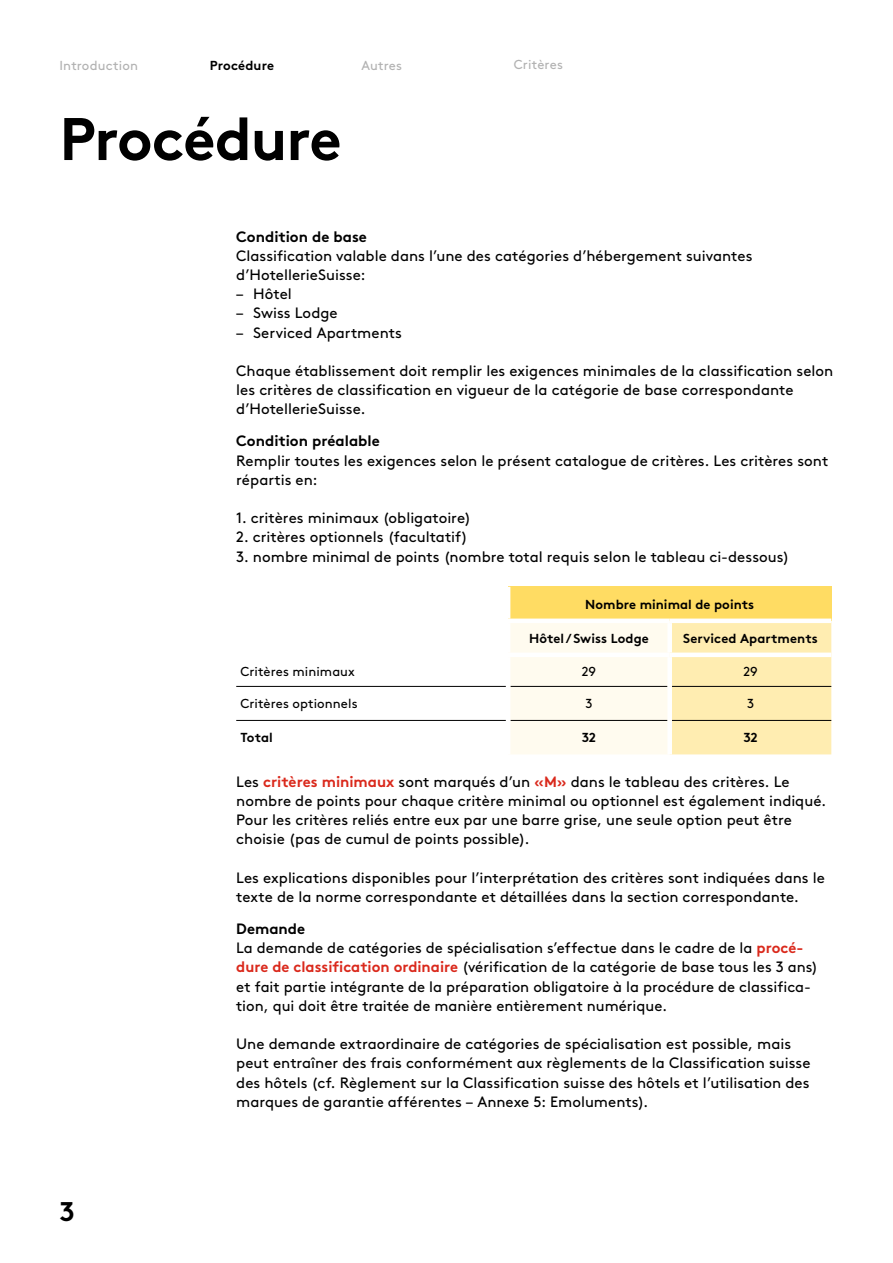
<style>
.page{position:relative;width:893px;height:1263px;background:#fff}
.page>*{position:absolute;margin:0;border:0;box-sizing:border-box;transform-origin:0 0}
.t1{font:700 60px "Brown Std";letter-spacing:-.02em;color:#000}
.t2{font:700 27px "Brown Std";color:#000}
.t3{font:15px/19.2px "Brown Std";color:#000}
.t4{font:700 15px "Brown Std";color:#000}
.t5{font:700 13.05px "Brown Std";letter-spacing:.005em;color:#000}
.t6{font:13.05px "Brown Std";letter-spacing:.005em;color:#000}
.t7{font:13.05px "Brown Std";letter-spacing:.01em;color:#b2b2b2}
.s1{font-weight:700;color:#da291c}
.s2{font-weight:700}
</style>
<div class="page">
<div style="left:508px;top:587px;width:323px;height:34px;background:#ffdc63"></div>
<svg style="left:510px;top:623px;width:321px;height:131px"></svg>
<hr style="left:236px;top:686px;width:270px;height:1px;background:#000">
<hr style="left:510px;top:686px;width:157px;height:1px;background:#000">
<hr style="left:672px;top:686px;width:159px;height:1px;background:#000">
<hr style="left:236px;top:720px;width:270px;height:1px;background:#000">
<hr style="left:510px;top:720px;width:157px;height:1px;background:#000">
<hr style="left:672px;top:720px;width:159px;height:1px;background:#000">
<div style="left:667px;top:686px;width:5px;height:34px;background:#fff"></div>
<hr style="left:506px;top:653px;width:164px;height:4px;background:#fff">
<hr style="left:670px;top:653px;width:161px;height:4px;background:#fff">
<hr style="left:506px;top:587px;width:4px;height:31px;background:#fff">
<div style="left:667px;top:623px;width:5px;height:30px;background:#fff"></div>
<div style="left:667px;top:657px;width:5px;height:29px;background:#fff"></div>
<div style="left:667px;top:720px;width:5px;height:34px;background:#fff"></div>
<div style="left:506px;top:618px;width:164px;height:5px;background:#fff"></div>
<div style="left:670px;top:618px;width:161px;height:5px;background:#fff"></div>
<p class="t7" style="left:60px;top:57px;width:80px">Introduction</p>
<p class="t5" style="left:210px;top:57px;width:66px">Procédure</p>
<p class="t7" style="left:361px;top:57px;width:42px">Autres</p>
<p class="t7" style="left:514px;top:57px;width:51px">Critères</p>
<h1 class="t1" style="left:60px;top:102px;width:284px">Procédure</h1>
<h2 class="t2" style="left:60px;top:1195px;width:17px">3</h2>
<p class="t4" style="left:236px;top:227px;width:132px">Condition de base</p>
<p class="t3" style="left:236px;top:246px;width:518px">Classification valable dans l’une des catégories d’hébergement suivantes d’HotellerieSuisse:</p>
<p class="t3" style="left:236px;top:284px;width:57px">– Hôtel</p>
<p class="t3" style="left:236px;top:304px;width:103px">– Swiss Lodge</p>
<p class="t3" style="left:236px;top:323px;width:167px">– Serviced Apartments</p>
<p class="t3" style="left:236px;top:361px;width:599px">Chaque établissement doit remplir les exigences minimales de la classification selon les critères de classification en vigueur de la catégorie de base correspondante d’HotellerieSuisse.</p>
<p class="t4" style="left:236px;top:432px;width:145px">Condition préalable</p>
<p class="t3" style="left:236px;top:451px;width:594px">Remplir toutes les exigences selon le présent catalogue de critères. Les critères sont répartis en:</p>
<p class="t3" style="left:236px;top:508px;width:236px">1. critères minimaux (obligatoire)</p>
<p class="t3" style="left:236px;top:528px;width:233px">2. critères optionnels (facultatif)</p>
<p class="t3" style="left:236px;top:547px;width:555px">3. nombre minimal de points (nombre total requis selon le tableau ci-dessous)</p>
<p class="t5" style="left:585px;top:596px;width:171px">Nombre minimal de points</p>
<p class="t5" style="left:529px;top:630px;width:121px">Hôtel /Swiss Lodge</p>
<p class="t5" style="left:683px;top:630px;width:136px">Serviced Apartments</p>
<p class="t6" style="left:240px;top:663px;width:116px">Critères minimaux</p>
<p class="t6" style="left:582px;top:663px;width:16px">29</p>
<p class="t6" style="left:743px;top:663px;width:16px">29</p>
<p class="t6" style="left:240px;top:696px;width:119px">Critères optionnels</p>
<p class="t6" style="left:585px;top:696px;width:9px">3</p>
<p class="t6" style="left:747px;top:696px;width:9px">3</p>
<p class="t5" style="left:240px;top:730px;width:34px">Total</p>
<p class="t5" style="left:582px;top:730px;width:16px">32</p>
<p class="t5" style="left:743px;top:730px;width:16px">32</p>
<p class="t3" style="left:236px;top:772px;width:591px">Les <span class="s1">critères minimaux</span> sont marqués d’un <span class="s1">«M»</span> dans le tableau des critères. Le nombre de points pour chaque critère minimal ou optionnel est également indiqué.<br>Pour les critères reliés entre eux par une barre grise, une seule option peut être choisie (pas de cumul de points possible).</p>
<p class="t3" style="left:236px;top:868px;width:590px">Les explications disponibles pour l’interprétation des critères sont indiquées dans le texte de la norme correspondante et détaillées dans la section correspondante.</p>
<p class="t3" style="left:236px;top:919px;width:583px"><span class="s2">Demande<br></span>La demande de catégories de spécialisation s’effectue dans le cadre de la <span class="s1">procé&shy;dure de classification ordinaire</span> (vérification de la catégorie de base tous les 3 ans) et fait partie intégrante de la préparation obligatoire à la procédure de classifica&shy;tion, qui doit être traitée de manière entièrement numérique.</p>
<p class="t3" style="left:236px;top:1034px;width:576px">Une demande extraordinaire de catégories de spécialisation est possible, mais peut entraîner des frais conformément aux règlements de la Classification suisse des hôtels (cf. Règlement sur la Classification suisse des hôtels et l’utilisation des marques de garantie afférentes – Annexe 5: Emoluments).</p>
</div>
